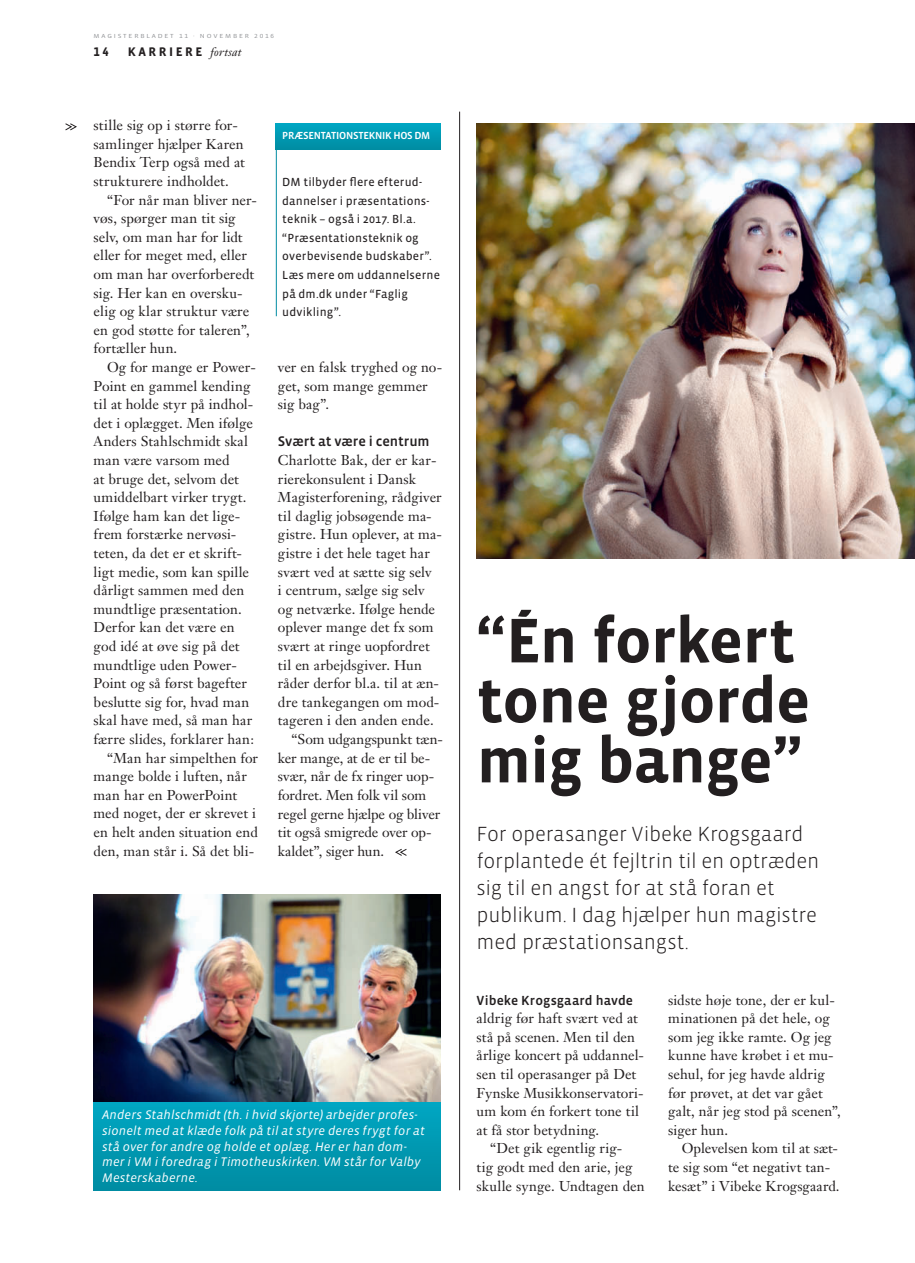
<style>
.page{position:relative;width:915px;height:1263px;background:#fff}
.page>*{position:absolute;margin:0;border:0;box-sizing:border-box;transform-origin:0 0}
.t1{font:700 64.5px/60px "Vista Sans OT";letter-spacing:-.015em;color:#231f20}
.t2{font:300 21px/27px "Vista Sans OT";letter-spacing:-.01em;color:#231f20}
.t3{font:500 14.25px "Vista Sans OT";letter-spacing:-.005em;color:#231f20}
.t4{font:14.1px/18.6px "Janson Text";letter-spacing:.005em;color:#231f20}
.t5{font:14.1px "Janson Text";letter-spacing:-.015em;color:#231f20}
.t6{font:500 13.5px "Vista Sans OT";letter-spacing:.01em;color:#231f20}
.t7{font:italic 12.75px/15.8px "Vista Sans OT";letter-spacing:.01em;color:#fff}
.t8{font:700 12.75px "Vista Sans OT";letter-spacing:.2em;color:#231f20}
.t9{font:12px/18.6px "Vista Sans OT";letter-spacing:.015em;color:#231f20}
.t10{font:500 10.5px "Vista Sans OT";letter-spacing:-.025em;color:#fff}
.t11{font:6px "Vista Sans OT";letter-spacing:.25em;color:#939598;scale:1.2 1}
.s1{font-family:"Janson Text";font-weight:400;font-style:italic;font-size:12px}
</style>
<div class="page">
<hr style="left:276px;top:125px;width:1px;height:191px;background:#008ca2">
<div style="left:275px;top:124px;width:165px;height:25px;background:linear-gradient(to right,#0099b2,#0099b2)"></div>
<img style="left:94px;top:895px;width:346px;height:207px">
<img style="left:476px;top:123px;width:438px;height:435px">
<hr style="left:459px;top:112px;width:1px;height:1078px;background:#231f20">
<div style="left:94px;top:1102px;width:346px;height:89px;background:linear-gradient(to bottom,#00a6c3,#008ba1)"></div>
<svg style="left:395px;top:848px;width:12px;height:8px"></svg>
<svg style="left:65px;top:123px;width:12px;height:8px"></svg>
<p class="t11" style="left:94px;top:33px;width:152px">MAGISTERBLADET 11 · NOVEMBER 2016</p>
<p class="t8" style="left:94px;top:45px;width:17px">14</p>
<p class="t8" style="left:128px;top:45px;width:115px">KARRIERE <span class="s1">fortsat</span></p>
<p class="t4" style="left:94px;top:116px;width:153px">stille sig op i større for&shy;samlinger hjælper Karen<br>Bendix Terp også med at strukturere indholdet.</p>
<p class="t4" style="left:94px;top:190px;width:165px;text-indent:13px">“For når man bliver ner&shy;vøs, spørger man tit sig selv, om man har for lidt eller for meget med, eller om man har overforberedt sig. Her kan en oversku&shy;elig og klar struktur være en god støtte for taleren”, fortæller hun.</p>
<p class="t4" style="left:107px;top:358px;width:150px">Og for mange er Power-</p>
<p class="t4" style="left:94px;top:376px;width:158px">Point en gammel kending</p>
<p class="t4" style="left:94px;top:395px;width:161px">til at holde styr på indhol-</p>
<p class="t4" style="left:94px;top:414px;width:161px">det i oplægget. Men ifølge</p>
<p class="t4" style="left:94px;top:432px;width:156px">Anders Stahlschmidt skal</p>
<p class="t4" style="left:94px;top:451px;width:137px">man være varsom med</p>
<p class="t4" style="left:94px;top:469px;width:147px">at bruge det, selvom det</p>
<p class="t4" style="left:94px;top:488px;width:154px">umiddelbart virker trygt.</p>
<p class="t4" style="left:94px;top:506px;width:148px">Ifølge ham kan det lige-</p>
<p class="t4" style="left:94px;top:525px;width:144px">frem forstærke nervøsi-</p>
<p class="t4" style="left:94px;top:544px;width:150px">teten, da det er et skrift-</p>
<p class="t4" style="left:94px;top:562px;width:157px">ligt medie, som kan spille</p>
<p class="t4" style="left:94px;top:581px;width:152px">dårligt sammen med den</p>
<p class="t4" style="left:94px;top:599px;width:149px">mundtlige præsentation.</p>
<p class="t4" style="left:94px;top:618px;width:142px">Derfor kan det være en</p>
<p class="t4" style="left:94px;top:637px;width:147px">god idé at øve sig på det</p>
<p class="t4" style="left:94px;top:655px;width:145px">mundtlige uden Power-</p>
<p class="t4" style="left:94px;top:674px;width:155px">Point og så først bagefter</p>
<p class="t4" style="left:94px;top:693px;width:157px">beslutte sig for, hvad man</p>
<p class="t4" style="left:94px;top:711px;width:160px">skal have med, så man har</p>
<p class="t4" style="left:94px;top:730px;width:162px">færre slides, forklarer han:</p>
<p class="t4" style="left:107px;top:748px;width:152px">“Man har simpelthen for</p>
<p class="t4" style="left:94px;top:767px;width:155px">mange bolde i luften, når</p>
<p class="t4" style="left:94px;top:785px;width:145px">man har en PowerPoint</p>
<p class="t4" style="left:94px;top:804px;width:164px">med noget, der er skrevet i</p>
<p class="t4" style="left:94px;top:823px;width:166px">en helt anden situation end</p>
<p class="t4" style="left:94px;top:841px;width:162px">den, man står i. Så det bli-</p>
<p class="t10" style="left:282px;top:131px;width:149px">PRÆSENTATIONSTEKNIK HOS DM</p>
<p class="t9" style="left:282px;top:173px;width:159px">DM tilbyder flere efterud&shy;dannelser i præsentations&shy;teknik – også i 2017. Bl.a. “Præsentationsteknik og overbevisende budskaber”.<br>Læs mere om uddannelserne på dm.dk under “Faglig udvikling”.</p>
<p class="t4" style="left:278px;top:358px;width:166px">ver en falsk tryghed og no&shy;get, som mange gemmer sig bag”.</p>
<p class="t3" style="left:278px;top:434px;width:153px">Svært at være i centrum</p>
<p class="t4" style="left:278px;top:451px;width:160px">Charlotte Bak, der er kar-</p>
<p class="t4" style="left:278px;top:469px;width:139px">rierekonsulent i Dansk</p>
<p class="t4" style="left:278px;top:488px;width:165px">Magisterforening, rådgiver</p>
<p class="t4" style="left:278px;top:506px;width:155px">til daglig jobsøgende ma-</p>
<p class="t4" style="left:278px;top:525px;width:165px">gistre. Hun oplever, at ma-</p>
<p class="t4" style="left:278px;top:544px;width:153px">gistre i det hele taget har</p>
<p class="t4" style="left:278px;top:562px;width:155px">svært ved at sætte sig selv</p>
<p class="t4" style="left:278px;top:581px;width:148px">i centrum, sælge sig selv</p>
<p class="t4" style="left:278px;top:599px;width:159px">og netværke. Ifølge hende</p>
<p class="t4" style="left:278px;top:618px;width:157px">oplever mange det fx som</p>
<p class="t4" style="left:278px;top:637px;width:153px">svært at ringe uopfordret</p>
<p class="t4" style="left:278px;top:655px;width:146px">til en arbejdsgiver. Hun</p>
<p class="t4" style="left:278px;top:674px;width:163px">råder derfor bl.a. til at æn-</p>
<p class="t4" style="left:278px;top:693px;width:163px">dre tankegangen om mod-</p>
<p class="t4" style="left:278px;top:711px;width:157px">tageren i den anden ende.</p>
<p class="t4" style="left:291px;top:730px;width:153px">“Som udgangspunkt tæn-</p>
<p class="t4" style="left:278px;top:748px;width:154px">ker mange, at de er til be-</p>
<p class="t4" style="left:278px;top:767px;width:158px">svær, når de fx ringer uop-</p>
<p class="t4" style="left:278px;top:786px;width:150px">fordret. Men folk vil som</p>
<p class="t5" style="left:278px;top:805px;width:164px">regel gerne hjælpe og bliver</p>
<p class="t5" style="left:278px;top:823px;width:155px">tit også smigrede over op-</p>
<p class="t5" style="left:278px;top:842px;width:108px">kaldet”, siger hun.</p>
<p class="t7" style="left:102px;top:1107px;width:324px">Anders Stahlschmidt (th. i hvid skjorte) arbejder profes&shy;sionelt med at klæde folk på til at styre deres frygt for at stå over for andre og holde et oplæg. Her er han dom&shy;mer i VM i foredrag i Timotheuskirken. VM står for Valby Mesterskaberne.</p>
<h1 class="t1" style="left:476px;top:612px;width:335px">“Én forkert tone gjorde mig bange”</h1>
<h2 class="t2" style="left:476px;top:820px;width:344px">For operasanger Vibeke Krogsgaard forplantede ét fejltrin til en optræden sig til en angst for at stå foran et publikum. I dag hjælper hun magistre med præstationsangst.</h2>
<p class="t6" style="left:476px;top:993px;width:158px">Vibeke Krogsgaard havde</p>
<p class="t4" style="left:476px;top:1009px;width:163px">aldrig før haft svært ved at</p>
<p class="t4" style="left:476px;top:1027px;width:160px">stå på scenen. Men til den</p>
<p class="t4" style="left:476px;top:1046px;width:169px">årlige koncert på uddannel-</p>
<p class="t4" style="left:476px;top:1065px;width:161px">sen til operasanger på Det</p>
<p class="t4" style="left:476px;top:1083px;width:168px">Fynske Musikkonservatori-</p>
<p class="t4" style="left:476px;top:1102px;width:164px">um kom én forkert tone til</p>
<p class="t4" style="left:476px;top:1120px;width:124px">at få stor betydning.</p>
<p class="t4" style="left:490px;top:1139px;width:134px">“Det gik egentlig rig-</p>
<p class="t4" style="left:476px;top:1158px;width:157px">tig godt med den arie, jeg</p>
<p class="t4" style="left:476px;top:1176px;width:169px">skulle synge. Undtagen den</p>
<p class="t4" style="left:668px;top:990px;width:174px">sidste høje tone, der er kul&shy;minationen på det hele, og som jeg ikke ramte. Og jeg kunne have krøbet i et mu&shy;sehul, for jeg havde aldrig før prøvet, at det var gået galt, når jeg stod på scenen”, siger hun.</p>
<p class="t4" style="left:668px;top:1139px;width:173px;text-indent:13px">Oplevelsen kom til at sæt&shy;te sig som “et negativt tan&shy;kesæt” i Vibeke Krogsgaard.</p>
</div>
